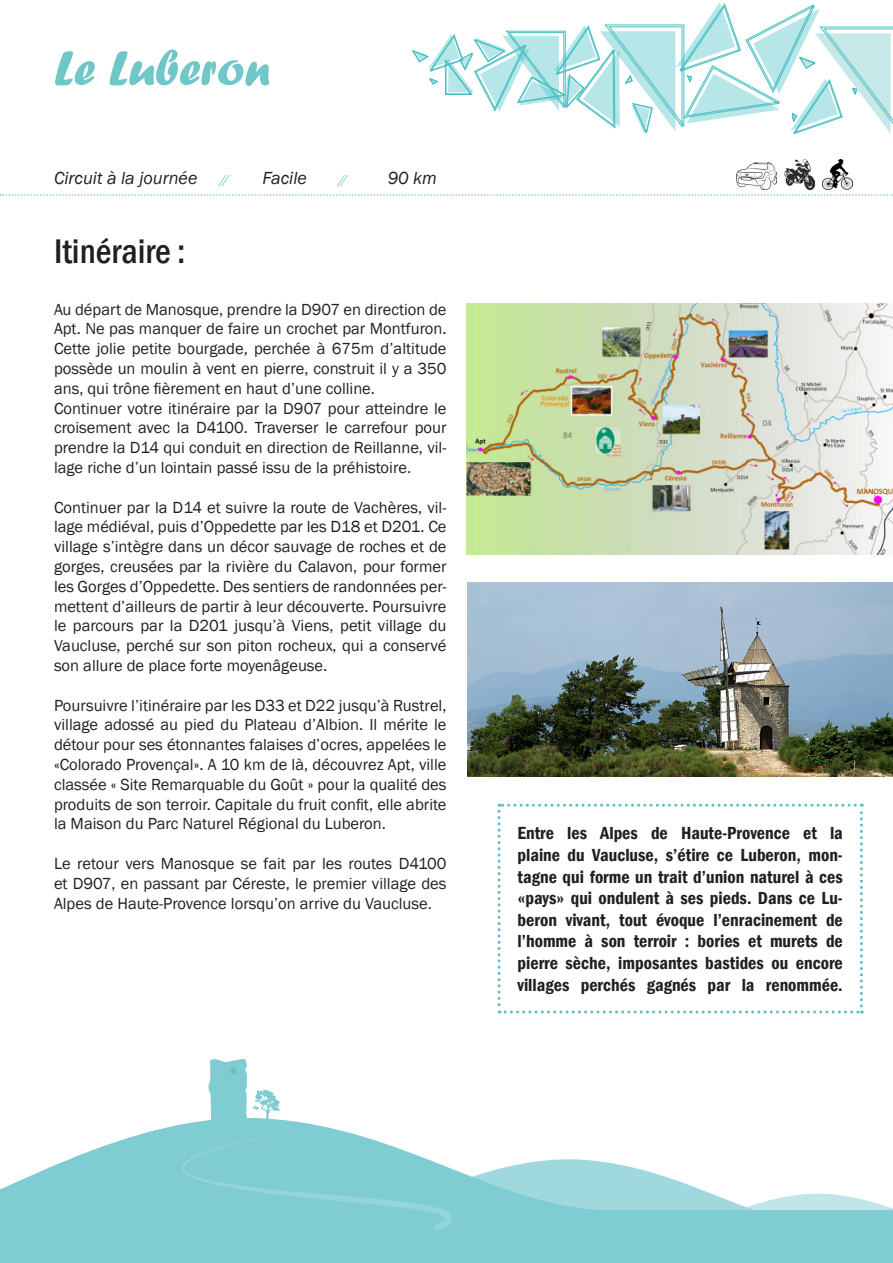
<style>
.page{position:relative;width:893px;height:1263px;background:#fff}
.page>*{position:absolute;margin:0;border:0;box-sizing:border-box;transform-origin:0 0}
.t1{font:50.7px "Forte";color:#70c7c8}
.t2{font:500 condensed 35.1px "Franklin Gothic";color:#231f20}
.t3{font:600 condensed 18px/21.6px "Franklin Gothic";color:#231f20;text-align:justify}
.t4{font:italic 18px "Franklin Gothic";color:#231f20}
.t5{font:16.5px/19.8px "Franklin Gothic";color:#231f20;text-align:justify}
.t6{font:italic 13.5px "Franklin Gothic";color:#6ecace}
.t7{font:italic 13.5px "Franklin Gothic";color:#70c8c8}
</style>
<div class="page">
<svg style="left:0;top:1124px;width:182px;height:86px;fill:#7fccd3"></svg>
<div style="left:0;top:1210px;width:893px;height:53px;background:#7fccd3"></div>
<svg style="left:182px;top:1059px;width:711px;height:172px"></svg>
<img style="left:467px;top:303px;width:425px;height:252px">
<svg style="left:413px;top:2px;width:480px;height:132px"></svg>
<svg style="left:0;top:194px;width:893px;height:2px"></svg>
<svg style="left:498px;top:804px;width:365px;height:209px"></svg>
<img style="left:822px;top:159px;width:30px;height:30px">
<img style="left:784px;top:159px;width:30px;height:30px">
<img style="left:736px;top:162px;width:41px;height:27px">
<img style="left:467px;top:582px;width:426px;height:194px">
<p class="t1" style="left:54px;top:39px;width:217px">Le Luberon</p>
<p class="t4" style="left:54px;top:166px;width:145px">Circuit à la journée</p>
<p class="t6" style="left:220px;top:171px;width:11px">//</p>
<p class="t4" style="left:262px;top:166px;width:46px">Facile</p>
<p class="t7" style="left:338px;top:171px;width:11px">//</p>
<p class="t4" style="left:388px;top:166px;width:51px">90 km</p>
<p class="t2" style="left:54px;top:228px;width:133px">Itinéraire :</p>
<p class="t5" style="left:54px;top:299px;width:394px">Au départ de Manosque, prendre la D907 en direction de Apt. Ne pas manquer de faire un crochet par Montfuron.<br>Cette jolie petite bourgade, perchée à 675m d’altitude possède un moulin à vent en pierre, construit il y a 350 ans, qui trône fièrement en haut d’une colline.</p>
<p class="t5" style="left:54px;top:398px;width:394px">Continuer votre itinéraire par la D907 pour atteindre le croisement avec la D4100. Traverser le carrefour pour prendre la D14 qui conduit en direction de Reillanne, vil&shy;lage riche d’un lointain passé issu de la préhistoire.</p>
<p class="t5" style="left:54px;top:497px;width:394px">Continuer par la D14 et suivre la route de Vachères, vil&shy;lage médiéval, puis d’Oppedette par les D18 et D201. Ce village s’intègre dans un décor sauvage de roches et de gorges, creusées par la rivière du Calavon, pour former les Gorges d’Oppedette. Des sentiers de randonnées per&shy;mettent d’ailleurs de partir à leur découverte. Poursuivre le parcours par la D201 jusqu’à Viens, petit village du Vaucluse, perché sur son piton rocheux, qui a conservé son allure de place forte moyenâgeuse.</p>
<p class="t5" style="left:54px;top:695px;width:394px">Poursuivre l’itinéraire par les D33 et D22 jusqu’à Rustrel, village adossé au pied du Plateau d’Albion. Il mérite le détour pour ses étonnantes falaises d’ocres, appelées le «Colorado Provençal». A 10 km de là, découvrez Apt, ville classée « Site Remarquable du Goût » pour la qualité des produits de son terroir. Capitale du fruit confit, elle abrite la Maison du Parc Naturel Régional du Luberon.</p>
<p class="t5" style="left:54px;top:854px;width:394px">Le retour vers Manosque se fait par les routes D4100 et D907, en passant par Céreste, le premier village des Alpes de Haute-Provence lorsqu’on arrive du Vaucluse.</p>
<p class="t3" style="left:518px;top:822px;width:327px">Entre les Alpes de Haute-Provence et la plaine du Vaucluse, s’étire ce Luberon, mon&shy;tagne qui forme un trait d’union naturel à ces «pays» qui ondulent à ses pieds. Dans ce Lu&shy;beron vivant, tout évoque l’enracinement de l’homme à son terroir : bories et murets de pierre sèche, imposantes bastides ou encore villages perchés gagnés par la renommée.</p>
</div>
